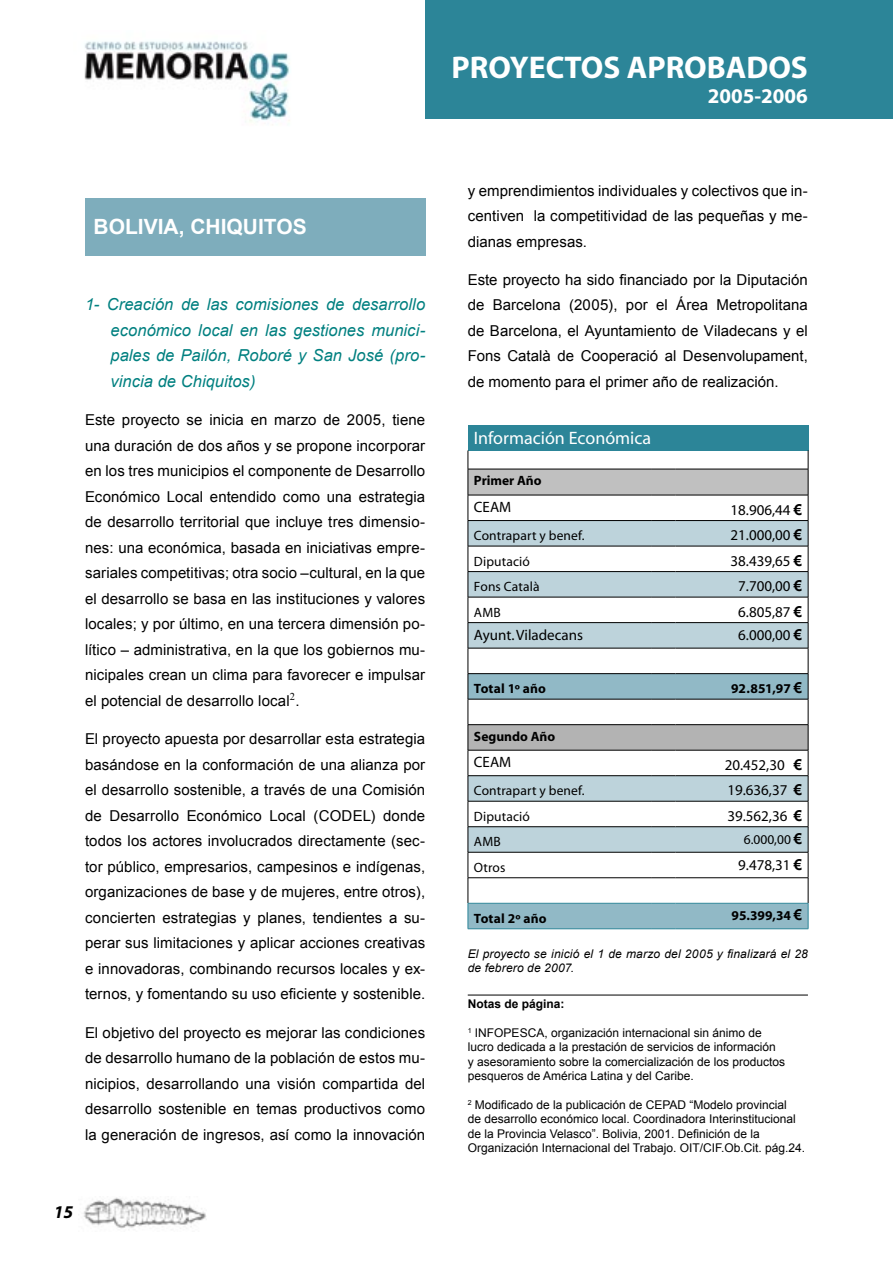
<style>
.page{position:relative;width:893px;height:1263px;background:#fff}
.page>*{position:absolute;margin:0;border:0;box-sizing:border-box;transform-origin:0 0}
.t1{font:700 31.5px "Myriad";color:#fff}
.t2{font:700 21px "Arial";color:#fff}
.t3{font:700 21px "Myriad";color:#fff}
.t4{font:18px "Myriad";color:#fff}
.t5{font:italic 700 18px "Myriad";color:#000}
.t6{font:italic 16.5px/25.5px "Arial";color:#008080;text-align:justify}
.t7{font:15px/25.5px "Arial";letter-spacing:.005em;color:#000;text-align:justify}
.t8{font:15px "Myriad";color:#000}
.t9{font:13.5px "Myriad";letter-spacing:.01em;color:#000}
.t10{font:700 13.5px "Myriad";color:#000}
.t11{font:12px/14.4px "Arial";color:#000}
.t12{font:italic 12px/13.5px "Arial";letter-spacing:.015em;color:#000}
.t13{font:700 12px "Arial";color:#000}
.s1{font-family:"Arial";font-weight:700}
.s2{font-family:"Arial";font-size:15px}
.s3{font-family:"Arial";font-weight:700;font-size:15px}
</style>
<div class="page">
<img style="left:84px;top:41px;width:206px;height:84px">
<img style="left:83px;top:1197px;width:123px;height:32px">
<div style="left:425px;top:0;width:468px;height:119px;background:#2c8598"></div>
<div style="left:85px;top:198px;width:340px;height:57px;background:#7eadbc"></div>
<hr style="left:468px;top:995px;width:340px;height:1px;background:#000">
<div style="left:468px;top:425px;width:340px;height:25px;background:#2c8598"></div>
<svg style="left:468px;top:450px;width:341px;height:479px"></svg>
<hr style="left:675px;top:928px;width:133px;height:1px;background:#2c8598">
<h1 class="t1" style="left:452px;top:51px;width:358px">PROYECTOS APROBADOS</h1>
<h2 class="t3" style="left:708px;top:85px;width:102px">2005-2006</h2>
<h2 class="t2" style="left:94px;top:213px;width:215px">BOLIVIA, CHIQUITOS</h2>
<p class="t6" style="left:111px;top:292px;width:316px;text-indent:-26px">1- Creación de las comisiones de desarrollo económico local en las gestiones munici&shy;pales de Pailón, Roboré y San José (pro&shy;vincia de Chiquitos)</p>
<p class="t7" style="left:85px;top:407px;width:342px">Este proyecto se inicia en marzo de 2005, tiene una duración de dos años y se propone incorporar en los tres municipios el componente de Desarrollo Económico Local entendido como una estrategia de desarrollo territorial que incluye tres dimensio&shy;nes: una económica, basada en iniciativas empre&shy;sariales competitivas; otra socio –cultural, en la que el desarrollo se basa en las instituciones y valores locales; y por último, en una tercera dimensión po&shy;lítico – administrativa, en la que los gobiernos mu&shy;nicipales crean un clima para favorecer e impulsar el potencial de desarrollo local<sup>2</sup>.</p>
<p class="t7" style="left:85px;top:726px;width:342px">El proyecto apuesta por desarrollar esta estrategia basándose en la conformación de una alianza por el desarrollo sostenible, a través de una Comisión de Desarrollo Económico Local (CODEL) donde todos los actores involucrados directamente (sec&shy;tor público, empresarios, campesinos e indígenas, organizaciones de base y de mujeres, entre otros), concierten estrategias y planes, tendientes a su&shy;perar sus limitaciones y aplicar acciones creativas e innovadoras, combinando recursos locales y ex&shy;ternos, y fomentando su uso eficiente y sostenible.</p>
<p class="t7" style="left:85px;top:1020px;width:342px">El objetivo del proyecto es mejorar las condiciones de desarrollo humano de la población de estos mu&shy;nicipios, desarrollando una visión compartida del desarrollo sostenible en temas productivos como la generación de ingresos, así como la innovación</p>
<p class="t5" style="left:54px;top:1203px;width:21px">15</p>
<p class="t7" style="left:468px;top:178px;width:342px">y emprendimientos individuales y colectivos que in&shy;centiven la competitividad de las pequeñas y me&shy;dianas empresas.</p>
<p class="t7" style="left:468px;top:267px;width:342px">Este proyecto ha sido financiado por la Diputación de Barcelona (2005), por el Área Metropolitana de Barcelona, el Ayuntamiento de Viladecans y el Fons Català de Cooperació al Desenvolupament, de momento para el primer año de realización.</p>
<p class="t4" style="left:474px;top:429px;width:179px">Información Económica</p>
<p class="t10" style="left:474px;top:474px;width:69px">Primer Año</p>
<p class="t8" style="left:474px;top:500px;width:39px">CEAM</p>
<p class="t8" style="left:730px;top:502px;width:73px">18.906,44 <span class="s1">€</span></p>
<p class="t9" style="left:474px;top:529px;width:112px">Contrapart y benef.</p>
<p class="t8" style="left:730px;top:528px;width:73px">21.000,00 <span class="s1">€</span></p>
<p class="t9" style="left:474px;top:554px;width:58px">Diputació</p>
<p class="t8" style="left:730px;top:553px;width:73px">38.439,65 <span class="s1">€</span></p>
<p class="t9" style="left:474px;top:580px;width:67px">Fons Català</p>
<p class="t8" style="left:738px;top:579px;width:65px">7.700,00 <span class="s1">€</span></p>
<p class="t9" style="left:474px;top:605px;width:28px">AMB</p>
<p class="t8" style="left:738px;top:604px;width:65px">6.805,87 <span class="s1">€</span></p>
<p class="t8" style="left:474px;top:627px;width:111px">Ayunt. Viladecans</p>
<p class="t8" style="left:738px;top:627px;width:65px">6.000,00 <span class="s1">€</span></p>
<p class="t10" style="left:474px;top:682px;width:74px">Total 1º año</p>
<p class="t10" style="left:731px;top:682px;width:72px">92.851,97 <span class="s2">€</span></p>
<p class="t10" style="left:474px;top:729px;width:83px">Segundo Año</p>
<p class="t8" style="left:474px;top:755px;width:39px">CEAM</p>
<p class="t8" style="left:725px;top:757px;width:79px">20.452,30 <span class="s1">€</span></p>
<p class="t9" style="left:474px;top:784px;width:112px">Contrapart y benef.</p>
<p class="t8" style="left:727px;top:783px;width:76px">19.636,37 <span class="s1">€</span></p>
<p class="t9" style="left:474px;top:809px;width:58px">Diputació</p>
<p class="t8" style="left:727px;top:808px;width:76px">39.562,36 <span class="s1">€</span></p>
<p class="t9" style="left:474px;top:835px;width:28px">AMB</p>
<p class="t9" style="left:744px;top:832px;width:60px">6.000,00 <span class="s3">€</span></p>
<p class="t9" style="left:474px;top:860px;width:33px">Otros</p>
<p class="t8" style="left:738px;top:857px;width:65px">9.478,31 <span class="s1">€</span></p>
<p class="t10" style="left:474px;top:911px;width:74px">Total 2º año</p>
<p class="t10" style="left:732px;top:909px;width:72px">95.399,34 <span class="s2">€</span></p>
<p class="t12" style="left:468px;top:948px;width:342px">El proyecto se inició el 1 de marzo del 2005 y finalizará el 28 de febrero de 2007.</p>
<p class="t13" style="left:468px;top:996px;width:98px">Notas de página:</p>
<p class="t11" style="left:468px;top:1025px;width:319px"><sup>1</sup> INFOPESCA, organización internacional sin ánimo de lucro dedicada a la prestación de servicios de información<br>y asesoramiento sobre la comercialización de los productos pesqueros de América Latina y del Caribe.</p>
<p class="t11" style="left:468px;top:1097px;width:339px"><sup>2</sup> Modificado de la publicación de CEPAD “Modelo provincial<br>de desarrollo económico local. Coordinadora Interinstitucional de la Provincia Velasco”. Bolivia, 2001. Definición de la Organización Internacional del Trabajo. OIT/CIF.Ob.Cit. pág.24.</p>
</div>
